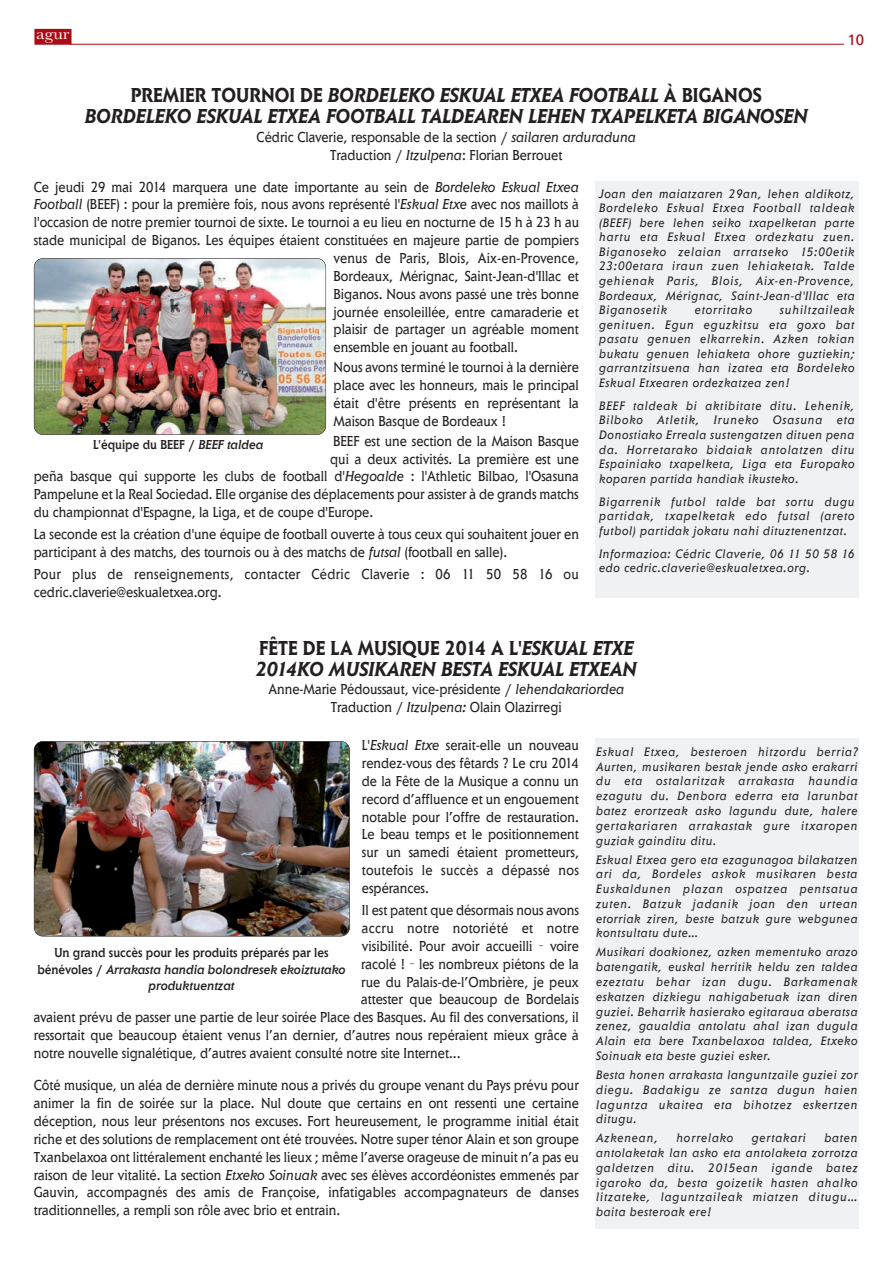
<style>
.page{position:relative;width:893px;height:1263px;background:#fff}
.page>*{position:absolute;margin:0;border:0;box-sizing:border-box;transform-origin:0 0}
.t1{font:italic 700 21px/21px "Elan";color:#231f20;text-align:center;scale:.88 1}
.t2{font:16.5px "Baskerville";color:#fff;scale:1.11 1}
.t3{font:15px/17.9px "Elan";color:#231f20;text-align:justify;scale:.88 1}
.t4{font:15px/17.9px "Elan";letter-spacing:.02em;color:#231f20;scale:.88 1}
.t5{font:15px "Frutiger";color:#ab0b13}
.t6{font:500 13.5px/16.5px "Elan";color:#231f20;text-align:center;scale:.88 1}
.t7{font:italic 12.75px/14.9px "Elan";letter-spacing:.06em;color:#231f20;text-align:justify;scale:.88 1}
.t8{font:italic 12.75px "Elan";letter-spacing:.08em;color:#231f20;scale:.88 1}
.s1{font-style:normal}
.s2{font-style:italic}
.s3{font-family:"Fineliner Script"}
</style>
<div class="page">
<hr style="left:70px;top:44px;width:774px;height:1px;background:#ab0b13">
<div style="left:34px;top:29px;width:38px;height:16px;background:#ab0b13"></div>
<img style="left:34px;top:258px;width:292px;height:177px;border-radius:9px">
<div style="left:34px;top:258px;width:292px;height:177px;border:1px solid #231f20;border-radius:9px"></div>
<div style="left:595px;top:181px;width:264px;height:416px;background:#f0f1f2"></div>
<img style="left:34px;top:741px;width:316px;height:195px;border-radius:9px">
<div style="left:34px;top:741px;width:316px;height:195px;border:1px solid #231f20;border-radius:9px"></div>
<div style="left:595px;top:739px;width:264px;height:490px;background:#f0f1f2"></div>
<p class="t2" style="left:36px;top:24px;width:32px">agur</p>
<p class="t5" style="left:847px;top:34px;width:18px">10</p>
<h1 class="t1" style="left:85px;top:87px;width:823px"><span class="s1">PREMIER TOURNOI DE</span> BORDELEKO ESKUAL ETXEA FOOTBALL <span class="s1">À BIGANOS<br></span>BORDELEKO ESKUAL ETXEA FOOTBALL TALDEAREN LEHEN TXAPELKETA BIGANOSEN</h1>
<p class="t3" style="left:257px;top:130px;width:433px;text-align:center">Cédric Claverie, responsable de la section / <span class="s2">sailaren arduraduna<br></span>Traduction / <span class="s2">Itzulpena</span>: Florian Berrouet</p>
<p class="t7" style="left:599px;top:187px;width:292px">Joan den maiatzaren 29an, lehen aldikotz, Bordeleko Eskual Etxea Football taldeak (BEEF) bere lehen seiko txapelketan parte hartu eta Eskual Etxea ordezkatu zuen.<br>Biganoseko zelaian arratseko 15:00etik 23:00etara iraun zuen lehiaketak. Talde gehienak Paris, Blois, Aix-en-Provence, Bordeaux, Mérignac, Saint-Jean-d'Illac eta Biganosetik</p>
<p class="t3" style="left:34px;top:179px;width:621px">Ce jeudi 29 mai 2014 marquera une date importante au sein de <span class="s2">Bordeleko Eskual Etxea</span></p>
<p class="t3" style="left:34px;top:197px;width:621px"><span class="s2">Football</span> (BEEF) : pour la première fois, nous avons représenté l'<span class="s2">Eskual Etxe</span> avec nos maillots à</p>
<p class="t3" style="left:34px;top:215px;width:621px">l'occasion de notre premier tournoi de sixte. Le tournoi a eu lieu en nocturne de 15 h à 23 h au</p>
<p class="t3" style="left:34px;top:233px;width:621px">stade municipal de Biganos. Les équipes étaient constituées en majeure partie de pompiers</p>
<p class="t3" style="left:334px;top:251px;width:280px">venus de Paris, Blois, Aix-en-Provence,</p>
<p class="t3" style="left:334px;top:269px;width:280px">Bordeaux, Mérignac, Saint-Jean-d'Illac et</p>
<p class="t3" style="left:334px;top:286px;width:280px">Biganos. Nous avons passé une très bonne</p>
<p class="t3" style="left:334px;top:304px;width:280px">journée ensoleillée, entre camaraderie et</p>
<p class="t3" style="left:334px;top:322px;width:280px">plaisir de partager un agréable moment</p>
<p class="t3" style="left:334px;top:340px;width:211px">ensemble en jouant au football.</p>
<p class="t3" style="left:334px;top:360px;width:280px">Nous avons terminé le tournoi à la dernière place avec les honneurs, mais le principal était d'être présents en représentant la Maison Basque de Bordeaux !</p>
<p class="t3" style="left:333px;top:434px;width:281px">BEEF est une section de la Maison Basque</p>
<p class="t3" style="left:330px;top:451px;width:284px">qui a deux activités. La première est une</p>
<p class="t3" style="left:34px;top:469px;width:621px">peña basque qui supporte les clubs de football d'<span class="s2">Hegoalde</span> : l'Athletic Bilbao, l'Osasuna</p>
<p class="t3" style="left:34px;top:487px;width:621px">Pampelune et la Real Sociedad. Elle organise des déplacements pour assister à de grands matchs</p>
<p class="t3" style="left:34px;top:505px;width:387px">du championnat d'Espagne, la Liga, et de coupe d'Europe.</p>
<p class="t3" style="left:34px;top:527px;width:621px">La seconde est la création d'une équipe de football ouverte à tous ceux qui souhaitent jouer en participant à des matchs, des tournois ou à des matchs de <span class="s2">futsal</span> (football en salle).</p>
<p class="t4" style="left:34px;top:567px;width:621px">Pour plus de renseignements, contacter Cédric Claverie : 06 11 50 58 16 ou cedric.claverie@eskualetxea.org.</p>
<p class="t7" style="left:599px;top:304px;width:292px;text-indent:181px">suhiltzaileak genituen. Egun eguzkitsu eta goxo bat pasatu genuen elkarrekin. Azken tokian bukatu genuen lehiaketa ohore guztiekin; garrantzitsuena han izatea eta Bordeleko Eskual Etxearen ordezkatzea zen!</p>
<p class="t7" style="left:599px;top:400px;width:292px">BEEF taldeak bi aktibitate ditu. Lehenik, Bilboko Atletik, Iruneko Osasuna eta Donostiako Erreala sustengatzen dituen pena da. Horretarako bidaiak antolatzen ditu Espainiako txapelketa, Liga eta Europako koparen partida handiak ikusteko.</p>
<p class="t7" style="left:599px;top:495px;width:292px">Bigarrenik futbol talde bat sortu dugu partidak, txapelketak edo futsal (areto futbol) partidak jokatu nahi dituztenentzat.</p>
<p class="t7" style="left:599px;top:548px;width:292px">Informazioa: Cédric Claverie, 06 11 50 58 16 edo cedric.claverie@eskualetxea.org.</p>
<p class="t8" style="left:695px;top:305px;width:67px">etorritako</p>
<p class="t6" style="left:93px;top:438px;width:195px">L'équipe du BEEF / <span class="s2">BEEF taldea</span></p>
<h1 class="t1" style="left:256px;top:639px;width:435px;text-align:left"><span class="s1">FÊTE DE LA MUSIQUE 2014 A L'</span>ESKUAL ETXE<br>2014KO MUSIKAREN BESTA ESKUAL ETXEAN</h1>
<p class="t3" style="left:268px;top:682px;width:406px;text-align:center">Anne-Marie Pédoussaut, vice-présidente / <span class="s2">lehendakariordea<br></span>Traduction / <span class="s2">Itzulpena:</span> Olain Olazirregi</p>
<p class="t7" style="left:596px;top:745px;width:298px">Eskual Etxea, besteroen hitzordu berria?<br>Aurten, musikaren bestak jende asko erakarri du eta ostalaritzak arrakasta haundia ezagutu du. Denbora ederra eta larunbat batez erortzeak asko lagundu dute, halere gertakariaren arrakastak gure itxaropen guziak gainditu ditu.</p>
<p class="t7" style="left:596px;top:853px;width:298px">Eskual Etxea gero eta ezagunagoa bilakatzen ari da, Bordeles askok musikaren besta Euskaldunen plazan ospatzea pentsatua zuten. Batzuk jadanik joan den urtean etorriak ziren, beste batzuk gure webgunea kontsultatu dute…</p>
<p class="t7" style="left:596px;top:946px;width:299px">Musikari doakionez, azken mementuko arazo batengatik, euskal herritik heldu zen taldea ezeztatu behar izan dugu. Barkamenak eskatzen dizkiegu nahigabetuak izan diren guziei. Beharrik hasierako egitaraua aberatsa zenez, gaualdia antolatu ahal izan dugula Alain eta bere Txanbelaxoa taldea, Etxeko Soinuak eta beste guziei esker.</p>
<p class="t7" style="left:596px;top:1069px;width:298px">Besta honen arrakasta languntzaile guziei zor diegu. Badakigu ze santza dugun haien laguntza ukaitea eta bihotzez eskertzen ditugu.</p>
<p class="t8" style="left:596px;top:1134px;width:72px">Azkenean,</p>
<p class="t8" style="left:676px;top:1134px;width:66px">horrelako</p>
<p class="t8" style="left:752px;top:1134px;width:63px">gertakari</p>
<p class="t3" style="left:362px;top:738px;width:248px">L'<span class="s2">Eskual Etxe</span> serait-elle un nouveau rendez-vous des fêtards ? Le cru 2014 de la Fête de la Musique a connu un record d’affluence et un engouement notable pour l’offre de restauration.<br>Le beau temps et le positionnement sur un samedi étaient prometteurs, toutefois le succès a dépassé nos espérances.</p>
<p class="t3" style="left:362px;top:903px;width:248px">Il est patent que désormais nous avons</p>
<p class="t4" style="left:362px;top:921px;width:248px">accru notre notoriété et notre</p>
<p class="t3" style="left:362px;top:939px;width:248px">visibilité. Pour avoir accueilli <span class="s3">−</span> voire</p>
<p class="t3" style="left:361px;top:956px;width:249px">racolé ! <span class="s3">−</span> les nombreux piétons de la</p>
<p class="t3" style="left:361px;top:974px;width:249px">rue du Palais-de-l’Ombrière, je peux</p>
<p class="t3" style="left:361px;top:992px;width:249px">attester que beaucoup de Bordelais</p>
<p class="t3" style="left:34px;top:1010px;width:621px">avaient prévu de passer une partie de leur soirée Place des Basques. Au fil des conversations, il</p>
<p class="t3" style="left:34px;top:1028px;width:621px">ressortait que beaucoup étaient venus l’an dernier, d’autres nous repéraient mieux grâce à</p>
<p class="t3" style="left:34px;top:1046px;width:486px">notre nouvelle signalétique, d’autres avaient consulté notre site Internet...</p>
<p class="t3" style="left:34px;top:1078px;width:621px">Côté musique, un aléa de dernière minute nous a privés du groupe venant du Pays prévu pour animer la fin de soirée sur la place. Nul doute que certains en ont ressenti une certaine déception, nous leur présentons nos excuses. Fort heureusement, le programme initial était riche et des solutions de remplacement ont été trouvées. Notre super ténor Alain et son groupe Txanbelaxoa ont littéralement enchanté les lieux ; même l’averse orageuse de minuit n’a pas eu raison de leur vitalité. La section <span class="s2">Etxeko Soinuak</span> avec ses élèves accordéonistes emmenés par Gauvin, accompagnés des amis de Françoise, infatigables accompagnateurs de danses traditionnelles, a rempli son rôle avec brio et entrain.</p>
<p class="t6" style="left:37px;top:946px;width:352px">Un grand succès pour les produits préparés par les bénévoles / <span class="s2">Arrakasta handia bolondresek ekoiztutako produktuentzat</span></p>
<p class="t7" style="left:596px;top:1132px;width:298px;text-indent:228px">baten antolaketak lan asko eta antolaketa zorrotza galdetzen ditu. 2015ean igande batez igaroko da, besta goizetik hasten ahalko litzateke, laguntzaileak miatzen ditugu… baita besteroak ere!</p>
</div>
